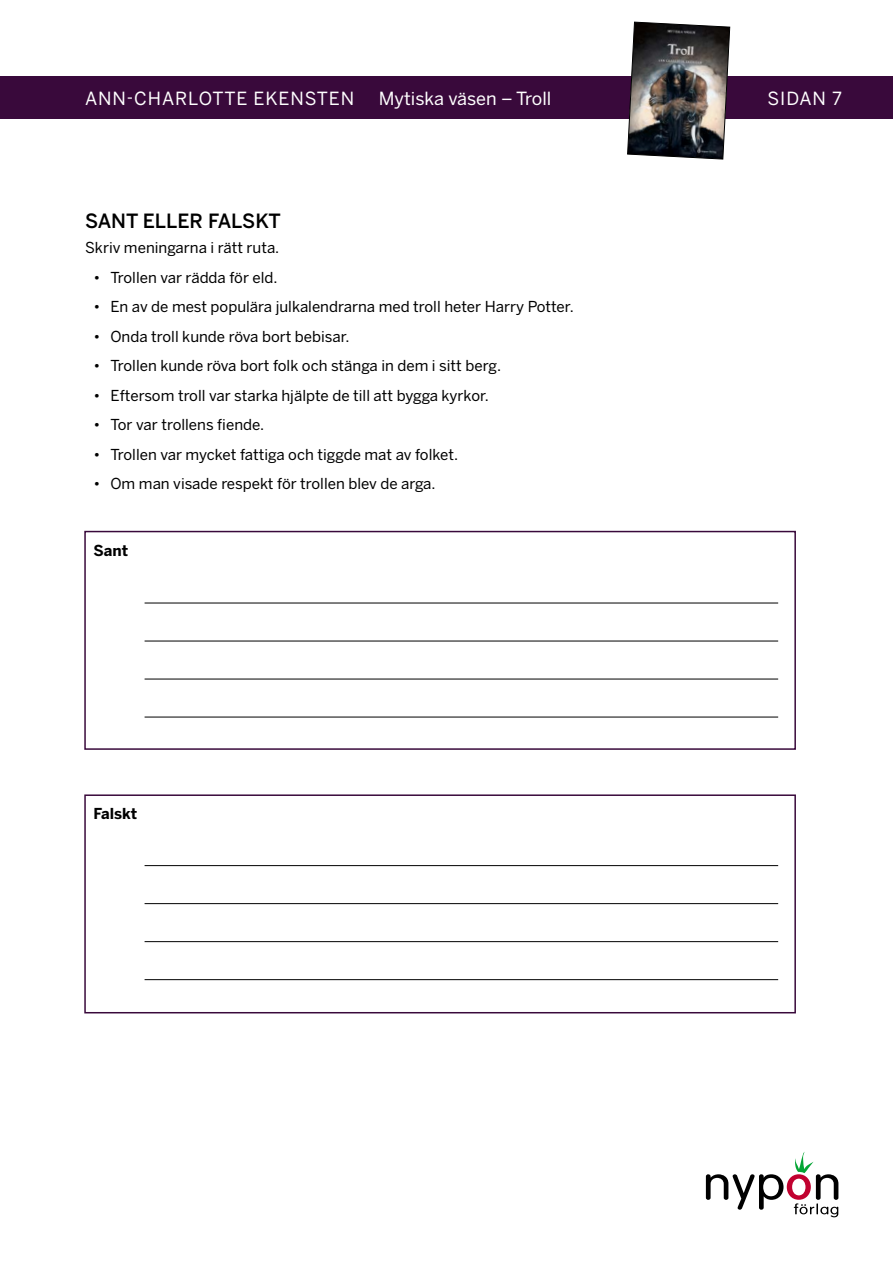
<style>
.page{position:relative;width:893px;height:1263px;background:#fff}
.page>*{position:absolute;margin:0;border:0;box-sizing:border-box;transform-origin:0 0}
.t1{font:500 19.5px "Benton Sans";color:#000}
.t2{font:18px "Benton Sans";letter-spacing:.015em;color:#fff}
.t3{font:18px "Benton Sans";letter-spacing:.05em;color:#fff}
.t4{font:15px "Benton Sans";color:#000}
.t5{font:700 15px "Benton Sans";color:#000}
</style>
<div class="page">
<svg style="left:706px;top:1152px;width:132px;height:65px"></svg>
<div style="left:0;top:77px;width:893px;height:42px;background:#39093b"></div>
<img style="left:627px;top:21px;width:103px;height:139px">
<hr style="left:145px;top:603px;width:633px;height:1px;background:#000">
<hr style="left:145px;top:641px;width:633px;height:1px;background:#000">
<hr style="left:145px;top:679px;width:633px;height:1px;background:#000">
<hr style="left:145px;top:717px;width:633px;height:1px;background:#000">
<hr style="left:145px;top:865px;width:633px;height:1px;background:#000">
<hr style="left:145px;top:903px;width:633px;height:1px;background:#000">
<hr style="left:145px;top:941px;width:633px;height:1px;background:#000">
<hr style="left:145px;top:979px;width:633px;height:1px;background:#000">
<div style="left:84px;top:531px;width:712px;height:219px;border:2px solid #39093b"></div>
<div style="left:84px;top:794px;width:712px;height:219px;border:2px solid #39093b"></div>
<p class="t3" style="left:85px;top:87px;width:271px">ANN-CHARLOTTE EKENSTEN</p>
<p class="t2" style="left:379px;top:87px;width:174px">Mytiska väsen – Troll</p>
<p class="t2" style="left:768px;top:87px;width:76px">SIDAN 7</p>
<h1 class="t1" style="left:85px;top:209px;width:197px">SANT ELLER FALSKT</h1>
<p class="t4" style="left:85px;top:239px;width:196px">Skriv meningarna i rätt ruta.</p>
<p class="t4" style="left:94px;top:268px;width:186px">• Trollen var rädda för eld.</p>
<p class="t4" style="left:94px;top:298px;width:482px">• En av de mest populära julkalendrarna med troll heter Harry Potter.</p>
<p class="t4" style="left:94px;top:327px;width:258px">• Onda troll kunde röva bort bebisar.</p>
<p class="t4" style="left:94px;top:357px;width:409px">• Trollen kunde röva bort folk och stänga in dem i sitt berg.</p>
<p class="t4" style="left:94px;top:386px;width:397px">• Eftersom troll var starka hjälpte de till att bygga kyrkor.</p>
<p class="t4" style="left:94px;top:416px;width:172px">• Tor var trollens fiende.</p>
<p class="t4" style="left:94px;top:445px;width:366px">• Trollen var mycket fattiga och tiggde mat av folket.</p>
<p class="t4" style="left:94px;top:475px;width:344px">• Om man visade respekt för trollen blev de arga.</p>
<p class="t5" style="left:94px;top:541px;width:36px">Sant</p>
<p class="t5" style="left:94px;top:804px;width:45px">Falskt</p>
</div>
